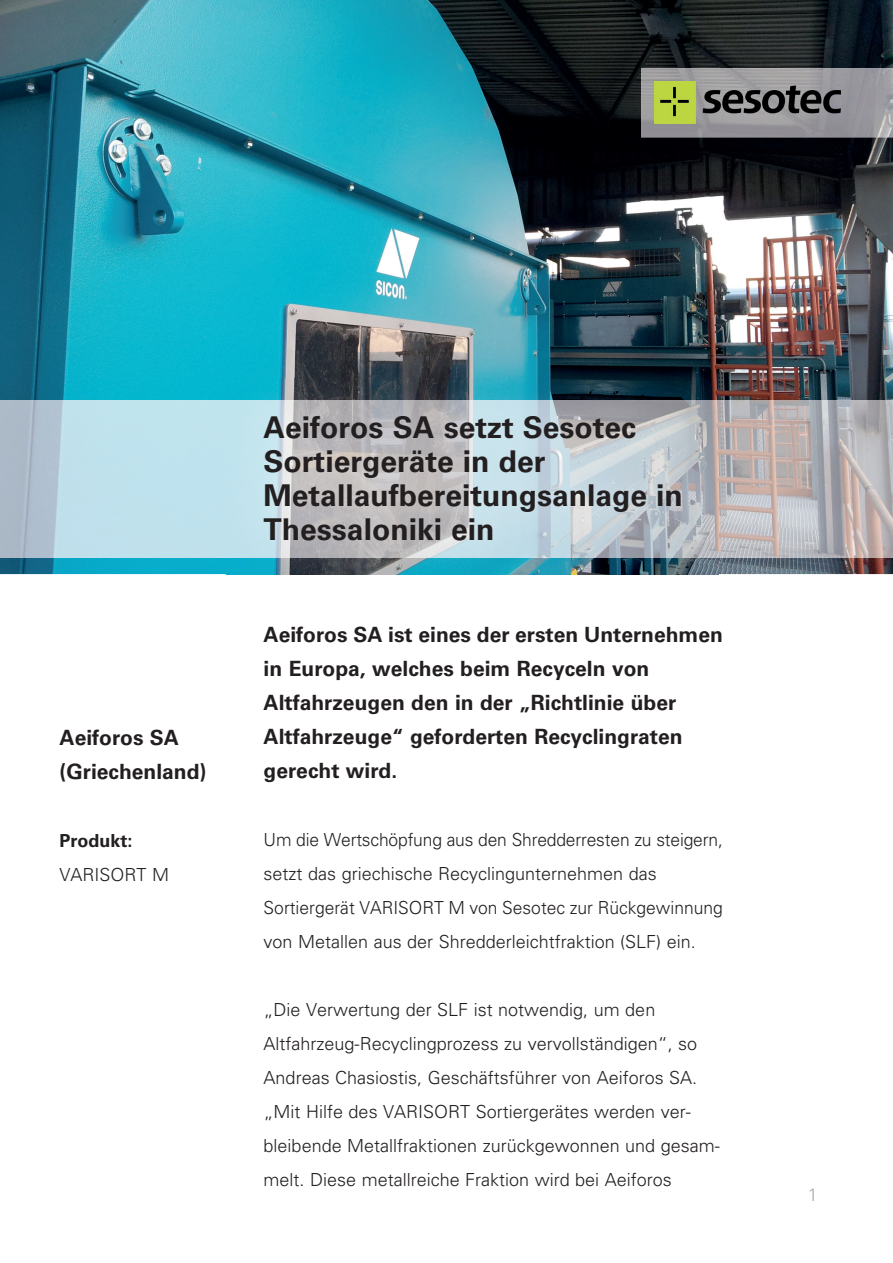
<style>
.page{position:relative;width:893px;height:1263px;background:#fff}
.page>*{position:absolute;margin:0;border:0;box-sizing:border-box;transform-origin:0 0}
.t1{font:700 30px/34px "Univers LT";color:#231f20}
.t2{font:700 21px/34px "Univers LT";color:#231f20}
.t3{font:300 18px/34px "Univers LT";color:#231f20}
.t4{font:700 18px "Univers LT";color:#231f20}
.t5{font:300 18px "Univers LT";color:#a8a9ad}
</style>
<div class="page">
<img style="left:0;top:0;width:893px;height:574px">
<img style="left:641px;top:68px;width:252px;height:69px">
<img style="left:654px;top:81px;width:187px;height:42px">
<img style="left:719px;top:400px;width:174px;height:157px">
<img style="left:0;top:400px;width:227px;height:157px">
<img style="left:227px;top:378px;width:492px;height:197px">
<p class="t2" style="left:60px;top:720px;width:149px">Aeiforos SA (Griechenland)</p>
<p class="t4" style="left:60px;top:830px;width:75px">Produkt:</p>
<p class="t3" style="left:60px;top:857px;width:111px">VARISORT M</p>
<h1 class="t1" style="left:264px;top:411px;width:421px">Aeiforos SA setzt Sesotec<br>Sortiergeräte in der<br>Metallaufbereitungsanlage in<br>Thessaloniki ein</h1>
<p class="t2" style="left:264px;top:618px;width:461px">Aeiforos SA ist eines der ersten Unternehmen in Europa, welches beim Recyceln von Altfahrzeugen den in der „Richtlinie über Altfahrzeuge“ geforderten Recyclingraten gerecht wird.</p>
<p class="t3" style="left:264px;top:823px;width:461px">Um die Wertschöpfung aus den Shredderresten zu steigern, setzt das griechische Recyclingunternehmen das Sortiergerät VARISORT M von Sesotec zur Rückgewinnung von Metallen aus der Shredderleichtfraktion (SLF) ein.</p>
<p class="t3" style="left:264px;top:993px;width:458px">„Die Verwertung der SLF ist notwendig, um den Altfahrzeug-Recyclingprozess zu vervollständigen“, so Andreas Chasiostis, Geschäftsführer von Aeiforos SA. „Mit Hilfe des VARISORT Sortiergerätes werden ver&shy;bleibende Metallfraktionen zurückgewonnen und gesam&shy;melt. Diese metallreiche Fraktion wird bei Aeiforos</p>
<p class="t5" style="left:808px;top:1183px;width:12px">1</p>
</div>
